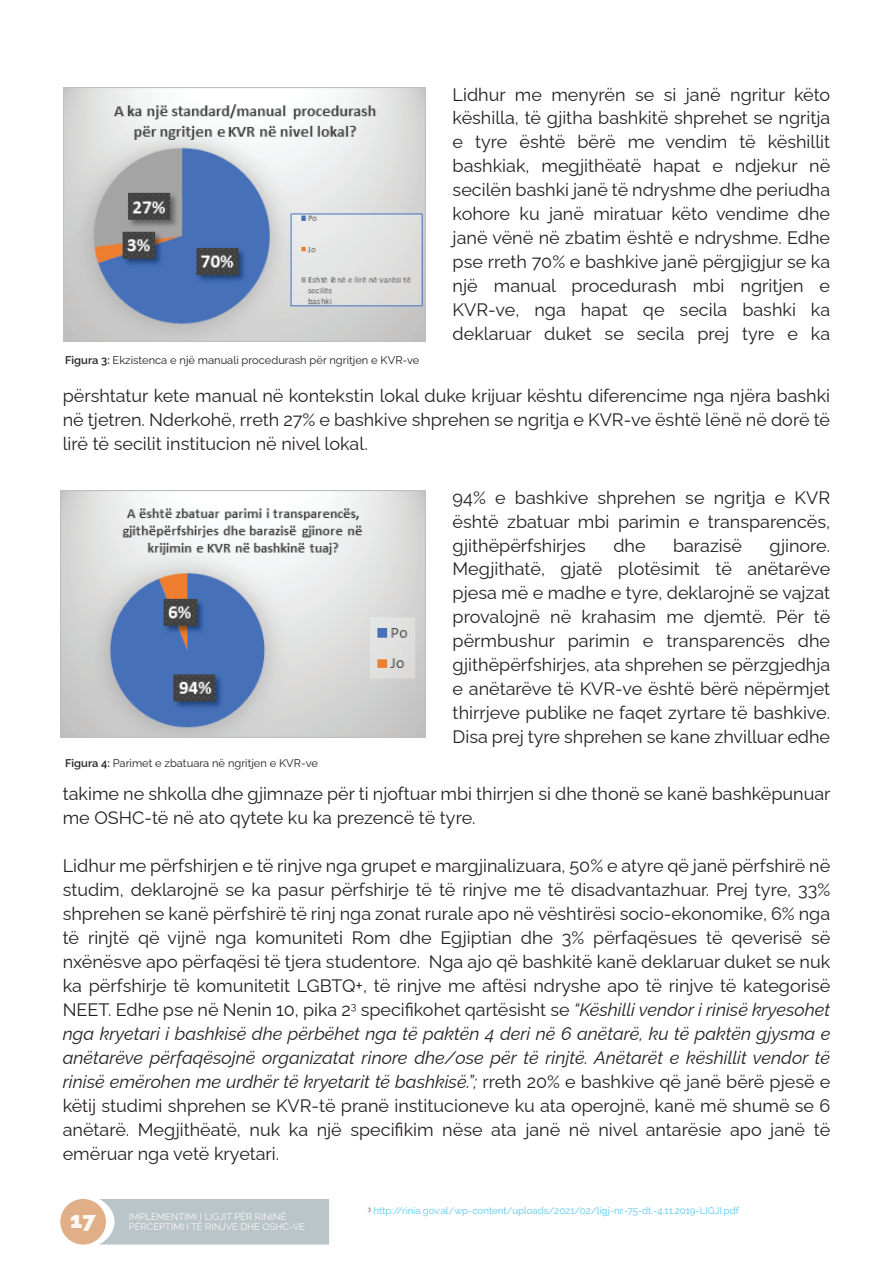
<style>
.page{position:relative;width:893px;height:1263px;background:#fff}
.page>*{position:absolute;margin:0;border:0;box-sizing:border-box;transform-origin:0 0}
.t1{font:900 22.5px "Raleway";color:#fdf8f3}
.t2{font:18px/24px "Raleway";color:#231f20;text-align:justify}
.t3{font:11.1px "Raleway";color:#231f20}
.t4{font:9.75px "Raleway";color:#54c6f1}
.t5{font:9.6px/10.1px "Raleway";color:#fdf8f3}
.s1{font-weight:600}
.s2{font-style:italic}
</style>
<div class="page">
<div style="left:60px;top:1199px;width:46px;height:45px;background:#e1af87;border-radius:50%"></div>
<div style="left:99px;top:1199px;width:230px;height:45px;background:#bac5ca"></div>
<img style="left:64px;top:87px;width:361px;height:255px">
<img style="left:60px;top:490px;width:365px;height:248px">
<p class="t3" style="left:65px;top:351px;width:356px"><span class="s1">Figura 3:</span> Ekzistenca e një manuali procedurash për ngritjen e KVR-ve</p>
<p class="t2" style="left:453px;top:80px;width:379px">Lidhur me menyrën se si janë ngritur këto këshilla, të gjitha bashkitë shprehet se ngritja e tyre është bërë me vendim të këshillit bashkiak, megjithëatë hapat e ndjekur në secilën bashki janë të ndryshme dhe periudha kohore ku janë miratuar këto vendime dhe janë vënë në zbatim është e ndryshme. Edhe pse rreth 70% e bashkive janë përgjigjur se ka një manual procedurash mbi ngritjen e KVR-ve, nga hapat qe secila bashki ka deklaruar duket se secila prej tyre e ka</p>
<p class="t2" style="left:63px;top:381px;width:769px">përshtatur kete manual në kontekstin lokal duke krijuar kështu diferencime nga njëra bashki në tjetren. Nderkohë, rreth 27% e bashkive shprehen se ngritja e KVR-ve është lënë në dorë të lirë të secilit institucion në nivel lokal.</p>
<p class="t2" style="left:453px;top:483px;width:379px">94% e bashkive shprehen se ngritja e KVR është zbatuar mbi parimin e transparencës, gjithëpërfshirjes</p>
<p class="t2" style="left:453px;top:531px;width:379px;text-indent:317px">gjinore.<br>Megjithatë, gjatë plotësimit të anëtarëve pjesa më e madhe e tyre, deklarojnë se vajzat provalojnë në krahasim me djemtë. Për të përmbushur parimin e transparencës dhe gjithëpërfshirjes, ata shprehen se përzgjedhja e anëtarëve të KVR-ve është bërë nëpërmjet thirrjeve publike ne faqet zyrtare të bashkive.<br>Disa prej tyre shprehen se kane zhvilluar edhe</p>
<p class="t2" style="left:63px;top:780px;width:769px">takime ne shkolla dhe gjimnaze për ti njoftuar mbi thirrjen si dhe thonë se kanë bashkëpunuar me OSHC-të në ato qytete ku ka prezencë të tyre.</p>
<p class="t2" style="left:63px;top:852px;width:769px">Lidhur me përfshirjen e të rinjve nga grupet e margjinalizuara, 50% e atyre që janë përfshirë në studim, deklarojnë se ka pasur përfshirje të të rinjve me të disadvantazhuar. Prej tyre, 33% shprehen se kanë përfshirë të rinj nga zonat rurale apo në vështirësi socio-ekonomike, 6% nga të rinjtë që vijnë nga komuniteti Rom dhe Egjiptian dhe 3% përfaqësues të qeverisë së nxënësve apo përfaqësi të tjera studentore. Nga ajo që bashkitë kanë deklaruar duket se nuk ka përfshirje të komunitetit LGBTQ+, të rinjve me aftësi ndryshe apo të rinjve të kategorisë NEET. Edhe pse në Nenin 10, pika 2<sup>3</sup> specifikohet qartësisht se <span class="s2">“Këshilli vendor i rinisë kryesohet nga kryetari i bashkisë dhe përbëhet nga të paktën 4 deri në 6 anëtarë, ku të paktën gjysma e anëtarëve përfaqësojnë organizatat rinore dhe/ose për të rinjtë. Anëtarët e këshillit vendor të rinisë emërohen me urdhër të kryetarit të bashkisë.”;</span> rreth 20% e bashkive që janë bërë pjesë e këtij studimi shprehen se KVR-të pranë institucioneve ku ata operojnë, kanë më shumë se 6 anëtarë. Megjithëatë, nuk ka një specifikim nëse ata janë në nivel antarësie apo janë të emëruar nga vetë kryetari.</p>
<p class="t2" style="left:613px;top:531px;width:34px">dhe</p>
<p class="t2" style="left:673px;top:531px;width:71px">barazisë</p>
<p class="t3" style="left:65px;top:754px;width:254px"><span class="s1">Figura 4:</span> Parimet e zbatuara në ngritjen e KVR-ve</p>
<p class="t1" style="left:70px;top:1202px;width:27px">17</p>
<p class="t5" style="left:129px;top:1210px;width:178px">IMPLEMENTIMI I LIGJIT PËR RININË<br>PËRCEPTIMI I TË RINJVE DHE OSHC-VE</p>
<p class="t4" style="left:368px;top:1203px;width:373px"><sup>3</sup> http://rinia.gov.al/wp-content/uploads/2021/02/ligj-nr.-75-dt.-4.11.2019-LIGJI.pdf</p>
</div>
